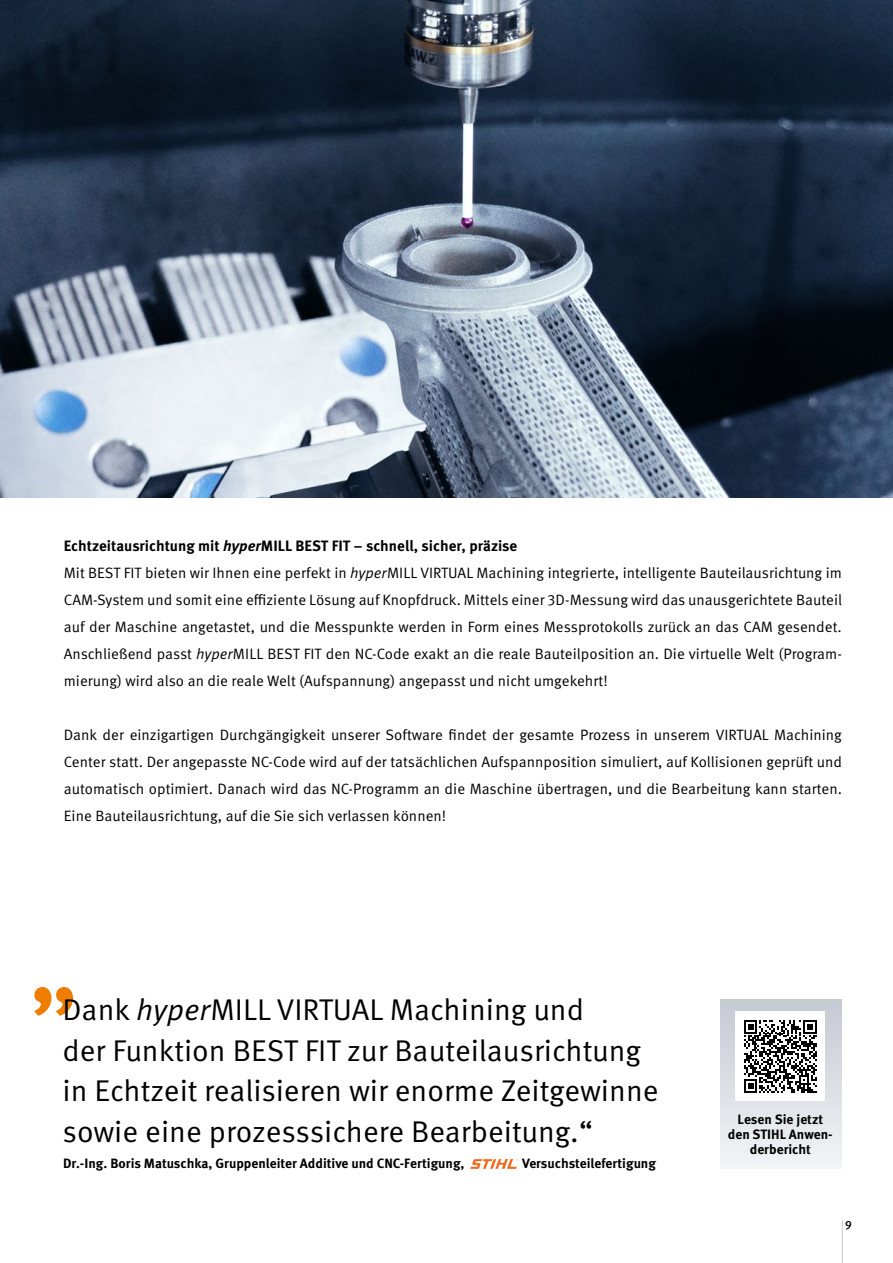
<style>
.page{position:relative;width:893px;height:1263px;background:#fff}
.page>*{position:absolute;margin:0;border:0;box-sizing:border-box;transform-origin:0 0}
.t1{font:500 99.9px "Meta Pro";color:#ef7d00}
.t2{font:30px/40.5px "Meta Pro";color:#000}
.t3{font:15px/27px "Meta Pro";color:#000}
.t4{font:700 13.5px/15px "Meta Pro";color:#000;text-align:center}
.t5{font:500 12px "Meta Pro";color:#000}
.s1{font-weight:700}
.s2{font-weight:700;font-style:italic}
.s3{font-style:italic}
</style>
<div class="page">
<hr style="left:842px;top:1220px;width:1px;height:43px;background:#c5c9d2">
<img style="left:0;top:0;width:893px;height:497px">
<img style="left:470px;top:1158px;width:49px;height:11px">
<div style="left:720px;top:999px;width:122px;height:169px;background:linear-gradient(to bottom,#c7cbd3,#f2f3f5)"></div>
<div style="left:736px;top:1012px;width:89px;height:89px;background:#fff"></div>
<svg style="left:744px;top:1020px;width:73px;height:73px"></svg>
<p class="t3" style="left:64px;top:533px;width:780px"><span class="s1">Echtzeitausrichtung mit</span> <span class="s2">hyper</span><span class="s1">MILL BEST FIT – schnell, sicher, präzise<br></span>Mit BEST FIT bieten wir Ihnen eine perfekt in <span class="s3">hyper</span>MILL VIRTUAL Machining integrierte, intelligente Bauteilausrichtung im CAM-System und somit eine effiziente Lösung auf Knopfdruck. Mittels einer 3D-Messung wird das unausgerichtete Bauteil auf der Maschine angetastet, und die Messpunkte werden in Form eines Messprotokolls zurück an das CAM gesendet.<br>Anschließend passt <span class="s3">hyper</span>MILL BEST FIT den NC-Code exakt an die reale Bauteilposition an. Die virtuelle Welt (Program&shy;mierung) wird also an die reale Welt (Aufspannung) angepasst und nicht umgekehrt!</p>
<p class="t3" style="left:64px;top:722px;width:780px;text-align:justify">Dank der einzigartigen Durchgängigkeit unserer Software findet der gesamte Prozess in unserem VIRTUAL Machining Center statt. Der angepasste NC-Code wird auf der tatsächlichen Aufspannposition simuliert, auf Kollisionen geprüft und automatisch optimiert. Danach wird das NC-Programm an die Maschine übertragen, und die Bearbeitung kann starten.<br>Eine Bauteilausrichtung, auf die Sie sich verlassen können!</p>
<h1 class="t1" style="left:29px;top:961px;width:51px">”</h1>
<h2 class="t2" style="left:62px;top:990px;width:598px">Dank <span class="s3">hyper</span>MILL VIRTUAL Machining und<br>der Funktion BEST FIT zur Bauteilausrichtung in Echtzeit realisieren wir enorme Zeitgewinne sowie eine prozesssichere Bearbeitung.“</h2>
<p class="t4" style="left:63px;top:1155px;width:403px">Dr.-Ing. Boris Matuschka, Gruppenleiter Additive und CNC-Fertigung,</p>
<p class="t4" style="left:522px;top:1155px;width:135px">Versuchsteilefertigung</p>
<p class="t4" style="left:728px;top:1111px;width:106px">Lesen Sie jetzt den STIHL Anwen&shy;derbericht</p>
<p class="t5" style="left:845px;top:1217px;width:8px">9</p>
</div>
